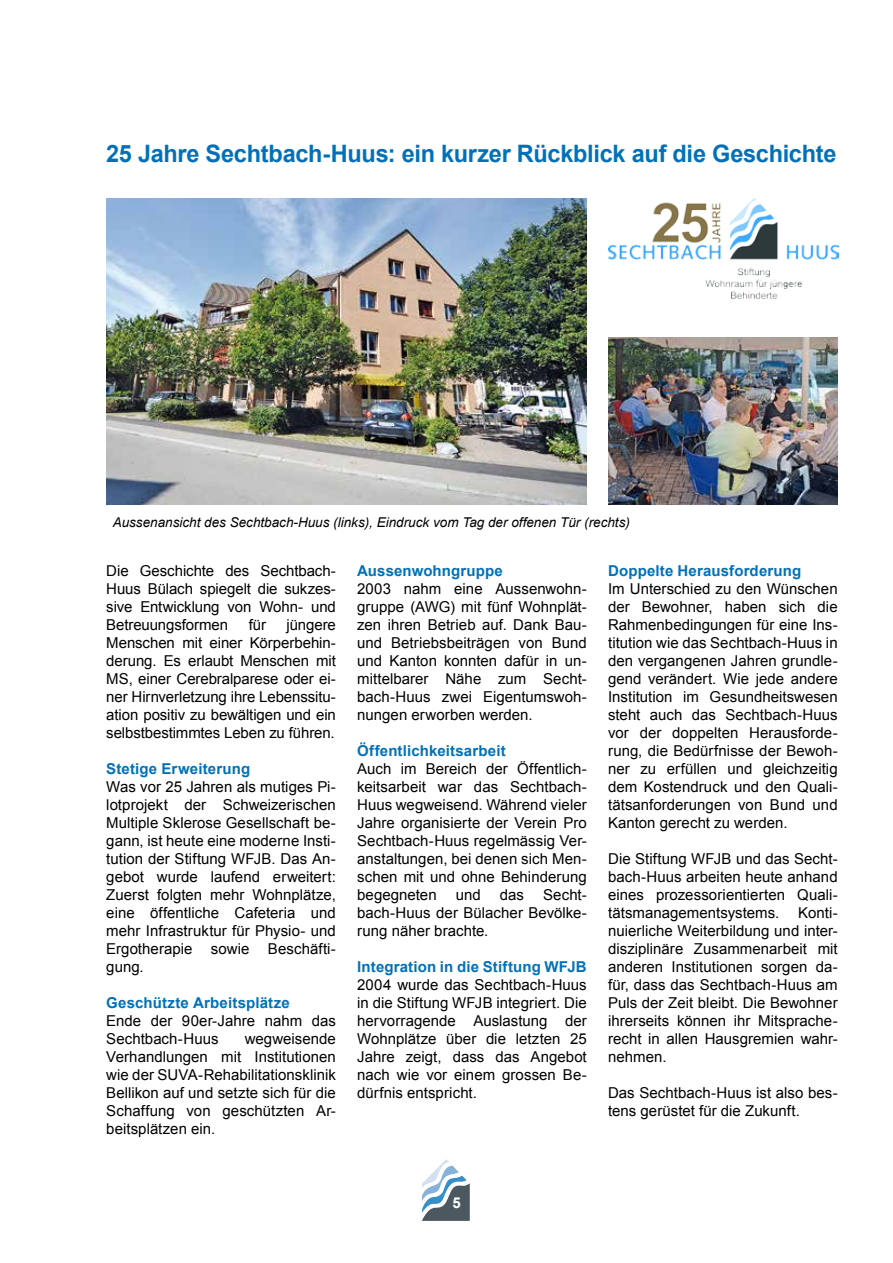
<style>
.page{position:relative;width:893px;height:1263px;background:#fff}
.page>*{position:absolute;margin:0;border:0;box-sizing:border-box;transform-origin:0 0}
.t1{font:700 24px "Arial";letter-spacing:-.01em;color:#0071b9}
.t2{font:15px/18px "Arial";color:#000;text-align:justify}
.t3{font:700 15px "Arial";letter-spacing:.01em;color:#0071b9}
.t4{font:700 15px "Arial";color:#fff}
.t5{font:italic 13.5px "Arial";color:#000}
</style>
<div class="page">
<svg style="left:422px;top:1159px;width:48px;height:62px"></svg>
<img style="left:106px;top:198px;width:481px;height:306px">
<img style="left:608px;top:337px;width:230px;height:167px">
<img style="left:608px;top:198px;width:230px;height:101px">
<h1 class="t1" style="left:106px;top:140px;width:732px">25 Jahre Sechtbach-Huus: ein kurzer Rückblick auf die Geschichte</h1>
<p class="t5" style="left:113px;top:514px;width:519px">Aussenansicht des Sechtbach-Huus (links), Eindruck vom Tag der offenen Tür (rechts)</p>
<p class="t2" style="left:106px;top:562px;width:231px">Die Geschichte des Sechtbach-Huus Bülach spiegelt die sukzes&shy;sive Entwicklung von Wohn- und Betreuungsformen</p>
<p class="t2" style="left:249px;top:616px;width:19px">für</p>
<p class="t2" style="left:106px;top:616px;width:231px;text-indent:180px">jüngere Menschen mit einer Körperbehin&shy;derung. Es erlaubt Menschen mit MS, einer Cerebralparese oder ei&shy;ner Hirnverletzung ihre Lebenssitu&shy;ation positiv zu bewältigen und ein selbstbestimmtes Leben zu führen.</p>
<p class="t3" style="left:106px;top:760px;width:145px">Stetige Erweiterung</p>
<p class="t2" style="left:106px;top:778px;width:231px">Was vor 25 Jahren als mutiges Pi&shy;lotprojekt der Schweizerischen Multiple Sklerose Gesellschaft be&shy;gann, ist heute eine moderne Insti&shy;tution der Stiftung WFJB. Das An&shy;gebot wurde laufend erweitert:<br>Zuerst folgten mehr Wohnplätze, eine öffentliche Cafeteria und mehr Infrastruktur für Physio- und Ergotherapie sowie Beschäfti&shy;gung.</p>
<p class="t3" style="left:106px;top:994px;width:185px">Geschützte Arbeitsplätze</p>
<p class="t2" style="left:106px;top:1012px;width:231px">Ende der 90er-Jahre nahm das<br>Sechtbach-Huus</p>
<p class="t2" style="left:106px;top:1030px;width:231px;text-indent:138px">wegweisende Verhandlungen mit Institutionen wie der SUVA-Rehabilitationsklinik Bellikon auf und setzte sich für die Schaffung von geschützten Ar&shy;beitsplätzen ein.</p>
<p class="t3" style="left:357px;top:562px;width:147px">Aussenwohngruppe</p>
<p class="t2" style="left:357px;top:580px;width:231px">2003 nahm eine Aussenwohn&shy;gruppe (AWG) mit fünf Wohnplät&shy;zen ihren Betrieb auf. Dank Bau&shy;und Betriebsbeiträgen von Bund und Kanton konnten dafür in un&shy;mittelbarer Nähe zum Secht&shy;bach-Huus zwei Eigentumswoh&shy;nungen erworben werden.</p>
<p class="t3" style="left:357px;top:742px;width:150px">Öffentlichkeitsarbeit</p>
<p class="t2" style="left:357px;top:760px;width:231px">Auch im Bereich der Öffentlich&shy;keitsarbeit war das Sechtbach-Huus wegweisend. Während vieler Jahre organisierte der Verein Pro Sechtbach-Huus regelmässig Ver&shy;anstaltungen, bei denen sich Men&shy;schen mit und ohne Behinderung begegneten</p>
<p class="t2" style="left:357px;top:886px;width:231px;text-indent:186px">Secht&shy;bach-Huus der Bülacher Bevölke&shy;rung näher brachte.</p>
<p class="t3" style="left:357px;top:958px;width:231px">Integration in die Stiftung WFJB</p>
<p class="t2" style="left:357px;top:976px;width:231px">2004 wurde das Sechtbach-Huus in die Stiftung WFJB integriert. Die hervorragende Auslastung der Wohnplätze über die letzten 25<br>Jahre zeigt, dass das Angebot nach wie vor einem grossen Be&shy;dürfnis entspricht.</p>
<p class="t2" style="left:456px;top:886px;width:27px">und</p>
<p class="t2" style="left:500px;top:886px;width:26px">das</p>
<p class="t3" style="left:608px;top:562px;width:195px">Doppelte Herausforderung</p>
<p class="t2" style="left:608px;top:580px;width:231px">Im Unterschied zu den Wünschen der Bewohner, haben sich die Rahmenbedingungen für eine Ins&shy;titution wie das Sechtbach-Huus in den vergangenen Jahren grundle&shy;gend verändert. Wie jede andere Institution im Gesundheitswesen steht auch das Sechtbach-Huus vor der doppelten Herausforde&shy;rung, die Bedürfnisse der Bewoh&shy;ner zu erfüllen und gleichzeitig dem Kostendruck und den Quali&shy;tätsanforderungen von Bund und Kanton gerecht zu werden.</p>
<p class="t2" style="left:608px;top:850px;width:231px">Die Stiftung WFJB und das Secht&shy;bach-Huus arbeiten heute anhand eines prozessorientierten Quali&shy;tätsmanagementsystems.</p>
<p class="t2" style="left:608px;top:904px;width:231px;text-indent:190px">Konti&shy;nuierliche Weiterbildung und inter&shy;disziplinäre Zusammenarbeit mit anderen Institutionen sorgen da&shy;für, dass das Sechtbach-Huus am Puls der Zeit bleibt. Die Bewohner ihrerseits können ihr Mitsprache&shy;recht in allen Hausgremien wahr&shy;nehmen.</p>
<p class="t2" style="left:608px;top:1084px;width:231px">Das Sechtbach-Huus ist also bes&shy;tens gerüstet für die Zukunft.</p>
<p class="t4" style="left:453px;top:1194px;width:10px">5</p>
</div>
